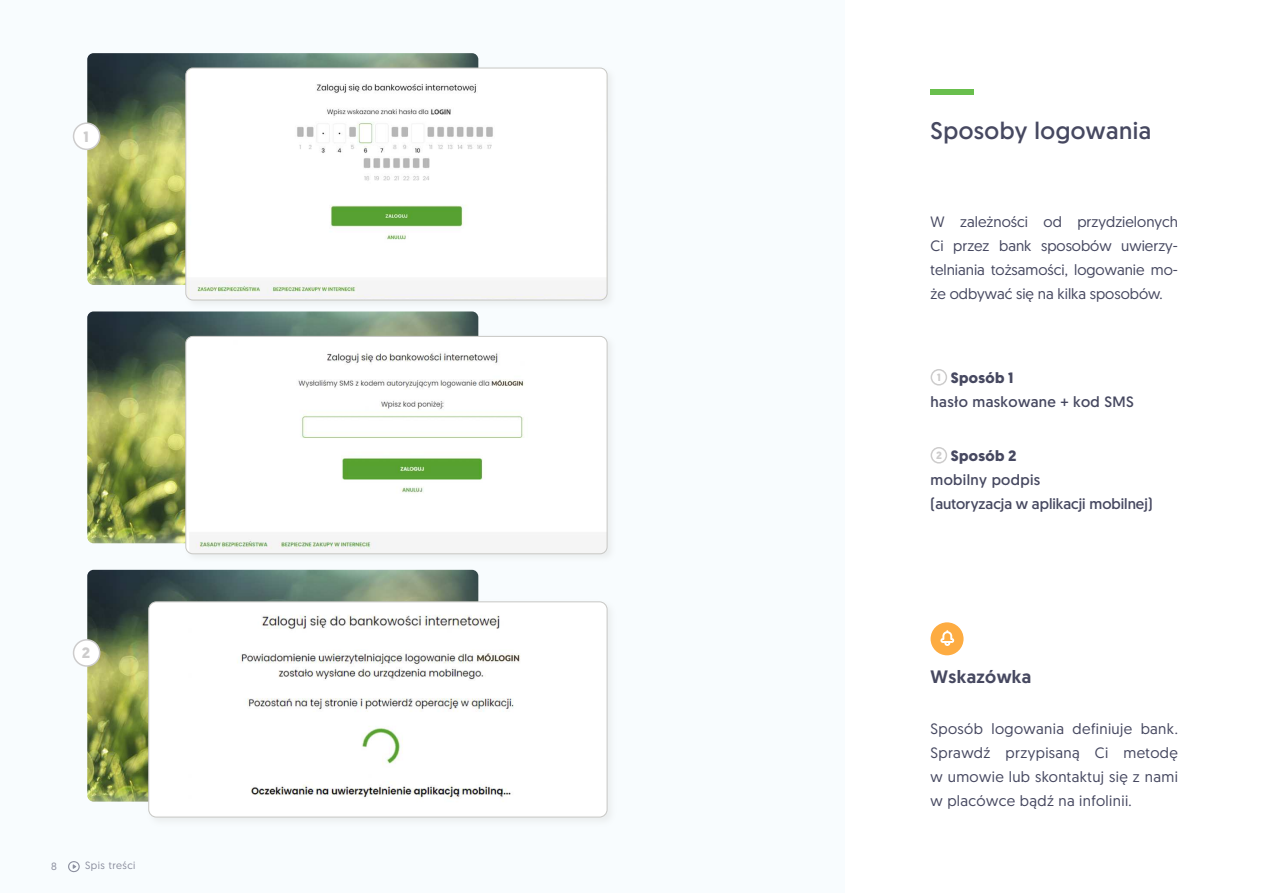
<style>
.page{position:relative;width:1263px;height:893px;background:#fff}
.page>*{position:absolute;margin:0;border:0;box-sizing:border-box;transform-origin:0 0}
.t1{font:24px "Geomanist";letter-spacing:.02em;color:#464860}
.t2{font:500 18px "Geomanist";letter-spacing:.02em;color:#464860}
.t3{font:15px/24px "Geomanist";color:#464860;text-align:justify}
.t4{font:15px/24px "Geomanist";color:#464860}
.t5{font:15px/24px "Geomanist";letter-spacing:.02em;color:#464860}
.t6{font:700 15px "Geomanist";color:#cdcccc}
.t7{font:10.5px "Geomanist";letter-spacing:.05em;color:#9091a0}
.s1{font-weight:700;font-size:10.5px;color:#cdcccc}
.s2{font-weight:700}
</style>
<div class="page">
<div style="left:0;top:0;width:844px;height:893px;background:#f8fcfe"></div>
<div style="left:930px;top:89px;width:44px;height:6px;background:#69bf4d"></div>
<div style="left:930px;top:369px;width:17px;height:17px;border:2px solid #cdcccc;border-radius:50%"></div>
<div style="left:930px;top:447px;width:17px;height:17px;border:2px solid #cdcccc;border-radius:50%"></div>
<div style="left:930px;top:622px;width:33px;height:33px;background:#fdac42;border-radius:50%"></div>
<svg style="left:940px;top:630px;width:14px;height:16px"></svg>
<img style="left:87px;top:570px;width:391px;height:232px">
<div style="left:74px;top:640px;width:26px;height:26px;background:#fff;border-radius:50%"></div>
<div style="left:73px;top:639px;width:27px;height:28px;border:2px solid #cdcccc;border-radius:50%"></div>
<img style="left:87px;top:53px;width:391px;height:232px">
<div style="left:74px;top:123px;width:26px;height:26px;background:#fff;border-radius:50%"></div>
<div style="left:73px;top:122px;width:27px;height:28px;border:2px solid #cdcccc;border-radius:50%"></div>
<img style="left:87px;top:311px;width:391px;height:232px">
<div style="left:184px;top:66px;width:432px;height:243px;background:#c7c7c4;opacity:.25"></div>
<img style="left:186px;top:68px;width:421px;height:232px">
<div style="left:186px;top:68px;width:421px;height:232px;border:1px solid #c7c7c4;border-radius:7px"></div>
<div style="left:184px;top:334px;width:432px;height:229px;background:#c7c7c4;opacity:.25"></div>
<img style="left:189px;top:336px;width:418px;height:218px">
<div style="left:186px;top:336px;width:421px;height:218px;border:1px solid #c7c7c4;border-radius:7px"></div>
<div style="left:146px;top:600px;width:471px;height:227px;background:#c7c7c4;opacity:.25"></div>
<img style="left:149px;top:602px;width:458px;height:215px">
<div style="left:149px;top:602px;width:458px;height:215px;border:1px solid #c7c7c4;border-radius:8px"></div>
<svg style="left:68px;top:861px;width:12px;height:11px"></svg>
<p class="t6" style="left:83px;top:129px;width:7px">1</p>
<p class="t6" style="left:82px;top:646px;width:10px">2</p>
<p class="t7" style="left:51px;top:860px;width:7px">8</p>
<p class="t7" style="left:85px;top:861px;width:52px">Spis treści</p>
<h1 class="t1" style="left:930px;top:120px;width:222px">Sposoby logowania</h1>
<p class="t3" style="left:930px;top:210px;width:249px">W zależności od przydzielonych Ci przez bank sposobów uwierzy&shy;telniania tożsamości, logowanie mo&shy;że odbywać się na kilka sposobów.</p>
<p class="t5" style="left:930px;top:366px;width:205px;text-indent:6px"><span class="s1">1</span> <span class="s2">Sposób 1<br></span>hasło maskowane + kod SMS</p>
<p class="t4" style="left:930px;top:444px;width:224px;text-indent:5px"><span class="s1">2</span> <span class="s2">Sposób 2<br></span>mobilny podpis<br>(autoryzacja w aplikacji mobilnej)</p>
<p class="t2" style="left:930px;top:668px;width:102px">Wskazówka</p>
<p class="t3" style="left:930px;top:717px;width:249px">Sposób logowania definiuje bank.<br>Sprawdź przypisaną Ci metodę w umowie lub skontaktuj się z nami w placówce bądź na infolinii.</p>
</div>
